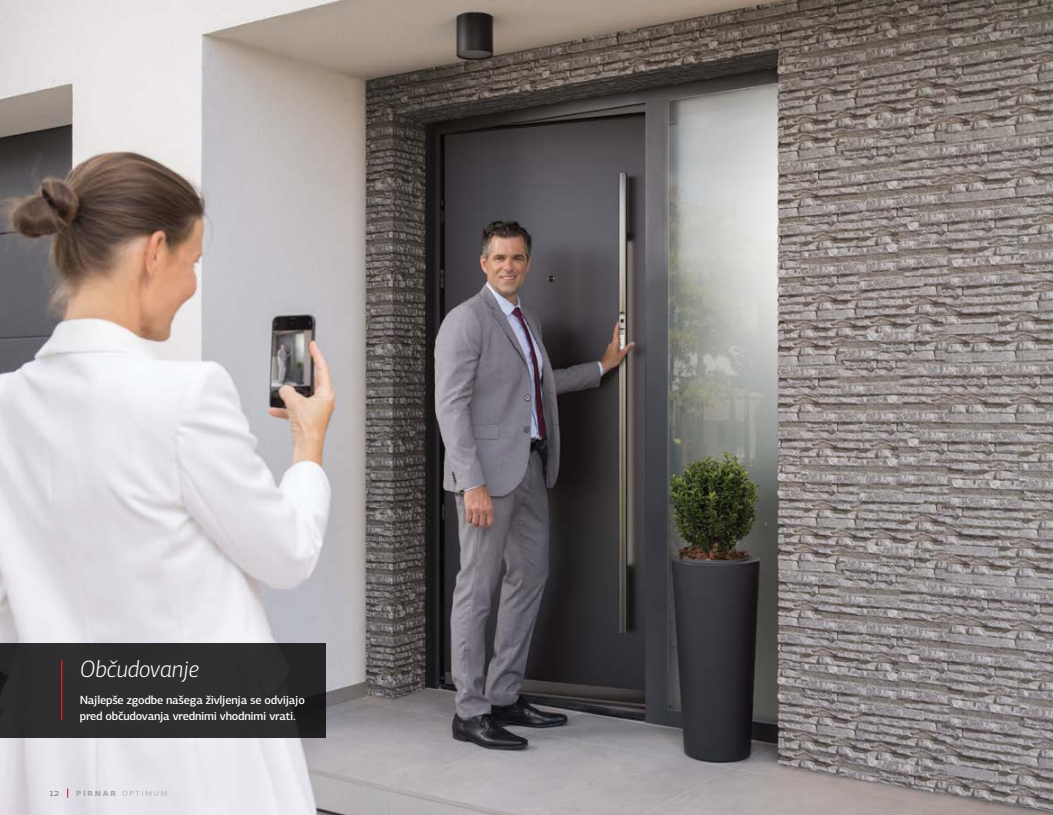
<style>
.page{position:relative;width:1053px;height:815px;background:#fff}
.page>*{position:absolute;margin:0;border:0;box-sizing:border-box;transform-origin:0 0}
.t1{font:italic 300 23.75px "PF Agora Sans Pro";color:#fff}
.t2{font:500 11.88px/16.2px "PF Agora Sans Pro";letter-spacing:-.02em;color:#fff}
.t3{font:300 10px "PF Agora Sans Pro";letter-spacing:.175em;color:#a7a2a1}
.t4{font:300 10px "PF Agora Sans Pro";color:#58595b}
.s1{font-weight:700}
</style>
<div class="page">
<img style="left:0;top:0;width:1052px;height:815px">
<img style="left:1021px;top:63px;width:31px;height:584px">
<div style="left:0;top:643px;width:326px;height:95px;background:#2e2e2f"></div>
<hr style="left:61px;top:660px;width:1px;height:60px;background:#ed1d24">
<h1 class="t1" style="left:80px;top:655px;width:121px">Občudovanje</h1>
<p class="t2" style="left:80px;top:691px;width:227px">Najlepše zgodbe našega življenja se odvijajo pred občudovanja vrednimi vhodnimi vrati.</p>
<p class="t4" style="left:50px;top:787px;width:11px">12</p>
<p class="t3" style="left:76px;top:787px;width:92px"><span class="s1">PIRNAR</span> OPTIMUM</p>
</div>
